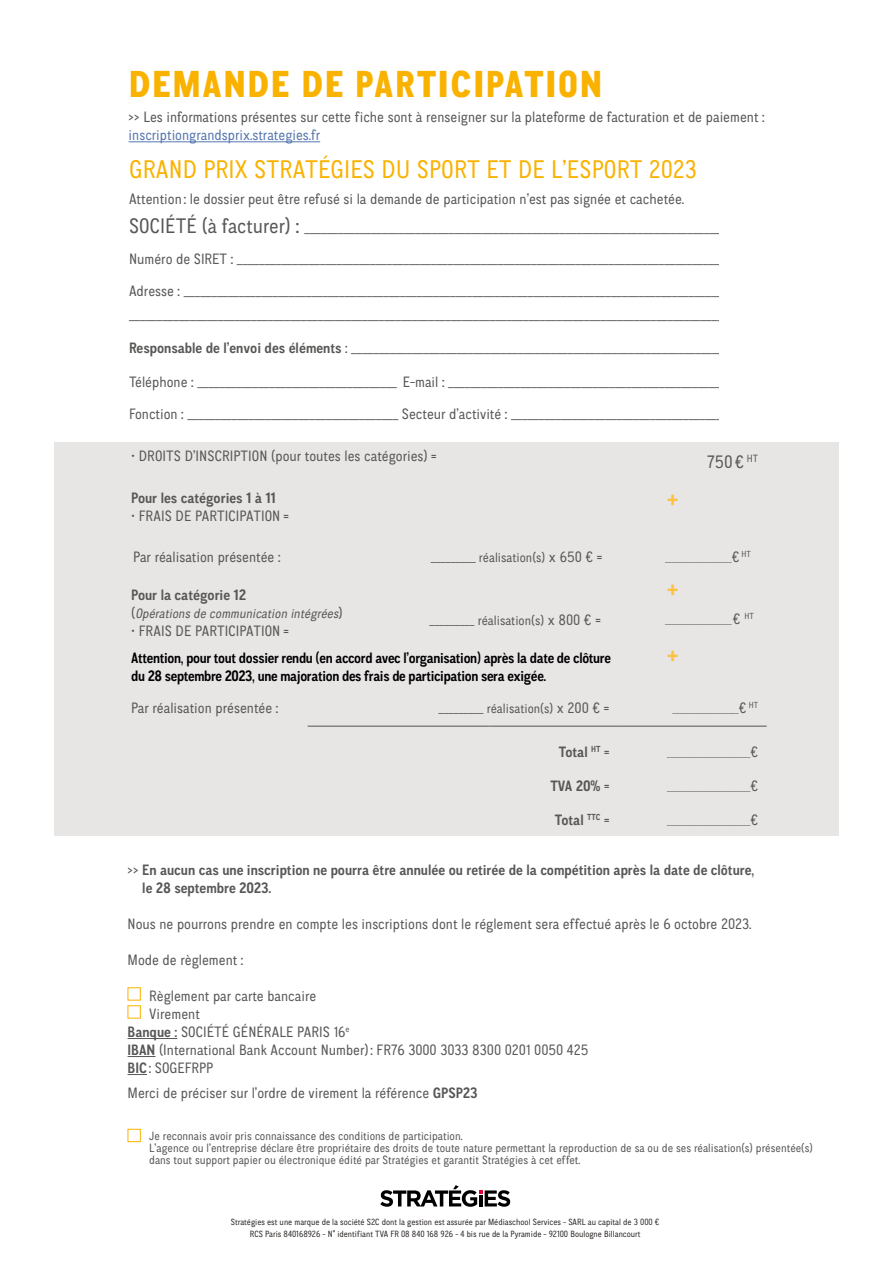
<style>
.page{position:relative;width:893px;height:1263px;background:#fff}
.page>*{position:absolute;margin:0;border:0;box-sizing:border-box;transform-origin:0 0}
.t1{font:800 37.5px "CA Normal";letter-spacing:.055em;color:#fab200}
.t2{font:700 30px "CA Normal";color:#fcc243}
.t3{font:25.5px "CA Normal";letter-spacing:.005em;color:#fab200}
.t4{font:18px "CA Normal";color:#575756}
.t5{font:15px/31.5px "CA Normal";color:#575756}
.t6{font:700 15px/18px "CA Normal";color:#575756}
.t7{font:700 15px/18px "CA Normal";letter-spacing:-.02em;color:#000}
.t8{font:15px "CA Normal";color:#5576af}
.t9{font:13.5px "CA Normal";color:#575756}
.t10{font:italic 13.5px "CA Normal";color:#575756}
.t11{font:12px/12px "CA Normal";color:#575756}
.t12{font:9px/12px "CA Normal";color:#2b2725;text-align:center}
.t13{font:9px "CA Normal";color:#575756}
.s1{font-size:21px}
.s2{font-weight:700}
.s3{font-size:15px}
.s4{font-style:normal;font-size:15px}
.s5{font-weight:400}
</style>
<div class="page">
<div style="left:54px;top:442px;width:785px;height:394px;background:#e8e5e5"></div>
<hr style="left:308px;top:726px;width:181px;height:1px;background:#545352">
<hr style="left:489px;top:726px;width:129px;height:1px;background:#545352">
<hr style="left:618px;top:726px;width:149px;height:1px;background:#545352">
<hr style="left:128px;top:1038px;width:49px;height:1px;background:#575756">
<svg style="left:128px;top:1056px;width:27px;height:1px"></svg>
<svg style="left:128px;top:1074px;width:19px;height:1px"></svg>
<hr style="left:129px;top:142px;width:191px;height:1px;background:#5576af">
<div style="left:128px;top:1129px;width:13px;height:13px;border:1px solid #fab200"></div>
<svg style="left:380px;top:1185px;width:130px;height:22px"></svg>
<h1 class="t1" style="left:129px;top:57px;width:474px">DEMANDE DE PARTICIPATION</h1>
<p class="t5" style="left:129px;top:100px;width:637px">&gt;&gt; Les informations présentes sur cette fiche sont à renseigner sur la plateforme de facturation et de paiement :</p>
<p class="t8" style="left:129px;top:125px;width:193px">inscriptiongrandsprix.strategies.fr</p>
<h3 class="t3" style="left:129px;top:152px;width:569px">GRAND PRIX STRATÉGIES DU SPORT ET DE L’ESPORT 2023</h3>
<p class="t5" style="left:129px;top:184px;width:593px;line-height:28.5px">Attention : le dossier peut être refusé si la demande de participation n’est pas signée et cachetée.<br><span class="s1">SOCIÉTÉ (à facturer) :</span> ___________________________________________________________________________</p>
<p class="t5" style="left:129px;top:243px;width:598px">Numéro de SIRET : ________________________________________________________________________________________<br>Adresse : _________________________________________________________________________________________________</p>
<p class="t5" style="left:129px;top:298px;width:595px">___________________________________________________________________________________________________________</p>
<p class="t5" style="left:129px;top:332px;width:596px"><span class="s2">Responsable de l’envoi des éléments</span> : ___________________________________________________________________</p>
<p class="t5" style="left:129px;top:366px;width:594px">Téléphone : ____________________________________ E-mail : _________________________________________________<br>Fonction : ______________________________________ Secteur d’activité : ______________________________________</p>
<p class="t5" style="left:131px;top:439px;width:307px">• DROITS D’INSCRIPTION (pour toutes les catégories) =</p>
<p class="t4" style="left:707px;top:449px;width:52px">750€ <sup>HT</sup></p>
<p class="t6" style="left:131px;top:488px;width:146px">Pour les catégories 1 à 11</p>
<p class="t5" style="left:131px;top:499px;width:159px">• FRAIS DE PARTICIPATION =</p>
<p class="t5" style="left:133px;top:541px;width:149px">Par réalisation présentée :</p>
<p class="t9" style="left:431px;top:549px;width:173px">_________ réalisation(s) <span class="s3">x 650 € =</span></p>
<p class="t13" style="left:665px;top:553px;width:87px">____________________<span class="s3">€</span> <sup>HT</sup></p>
<p class="t6" style="left:131px;top:585px;width:116px">Pour la catégorie 12</p>
<p class="t10" style="left:131px;top:604px;width:213px"><span class="s4">(</span> Opérationsde communication intégrées<span class="s4">)</span></p>
<p class="t5" style="left:131px;top:614px;width:159px">• FRAIS DE PARTICIPATION =</p>
<h2 class="t2" style="left:667px;top:478px;width:13px">+</h2>
<h2 class="t2" style="left:667px;top:568px;width:13px">+</h2>
<p class="t9" style="left:430px;top:611px;width:173px">_________ réalisation(s) <span class="s3">x 800 € =</span></p>
<p class="t13" style="left:665px;top:614px;width:90px">____________________<span class="s3">€</span> <sup>HT</sup></p>
<p class="t7" style="left:131px;top:649px;width:481px">Attention, pour tout dossier rendu (en accord avec l’organisation) après la date de clôture du 28 septembre 2023, une majoration des frais de participation sera exigée.</p>
<p class="t5" style="left:131px;top:691px;width:149px">Par réalisation présentée :</p>
<p class="t9" style="left:439px;top:699px;width:172px">_________ réalisation(s) <span class="s3">x 200 € =</span></p>
<p class="t13" style="left:672px;top:703px;width:87px">____________________<span class="s3">€</span> <sup>HT</sup></p>
<p class="t6" style="left:559px;top:743px;width:52px">Total <sup>HT</sup> =</p>
<p class="t13" style="left:667px;top:748px;width:93px">_________________________<span class="s3">€</span></p>
<p class="t6" style="left:550px;top:777px;width:60px">TVA 20% =</p>
<p class="t13" style="left:667px;top:782px;width:93px">_________________________<span class="s3">€</span></p>
<p class="t6" style="left:555px;top:811px;width:56px">Total <sup>TTC</sup> =</p>
<p class="t13" style="left:667px;top:816px;width:93px">_________________________<span class="s3">€</span></p>
<p class="t6" style="left:142px;top:860px;width:613px;text-indent:-15px"><span class="s5">&gt;&gt;</span> En aucun cas une inscription ne pourra être annulée ou retirée de la compétition après la date de clôture, le 28 septembre 2023.</p>
<p class="t5" style="left:128px;top:907px;width:625px">Nous ne pourrons prendre en compte les inscriptions dont le réglement sera effectué après le 6 octobre 2023.</p>
<p class="t5" style="left:128px;top:943px;width:117px">Mode de règlement :</p>
<p class="t5" style="left:149px;top:979px;width:169px">Règlement par carte bancaire</p>
<p class="t5" style="left:149px;top:997px;width:52px">Virement</p>
<p class="t5" style="left:128px;top:1015px;width:224px"><span class="s2">Banque :</span> SOCIÉTÉ GÉNÉRALE PARIS 16<sup>e</sup></p>
<p class="t5" style="left:128px;top:1033px;width:462px"><span class="s2">IBAN</span> (International Bank Account Number): FR76 3000 3033 8300 0201 0050 425</p>
<p class="t5" style="left:128px;top:1051px;width:87px"><span class="s2">BIC</span>: SOGEFRPP</p>
<p class="t5" style="left:128px;top:1077px;width:351px">Merci de préciser sur l’ordre de virement la référence <span class="s2">GPSP23</span></p>
<h2 class="t2" style="left:667px;top:634px;width:13px">+</h2>
<p class="t11" style="left:149px;top:1130px;width:665px">Je reconnais avoir pris connaissance des conditions de participation.<br>L’agence ou l’entreprise déclare être propriétaire des droits de toute nature permettant la reproduction de sa ou de ses réalisation(s) présentée(s) dans tout support papier ou électronique édité par Stratégies et garantit Stratégies à cet effet.</p>
<p class="t12" style="left:231px;top:1216px;width:430px">Stratégies est une marque de la société S2C dont la gestion est assurée par Médiaschool Services - SARL au capital de 3 000 €<br>RCS Paris 840168926 - N° identifiant TVA FR 08 840 168 926 - 4 bis rue de la Pyramide - 92100 Boulogne Billancourt</p>
</div>
